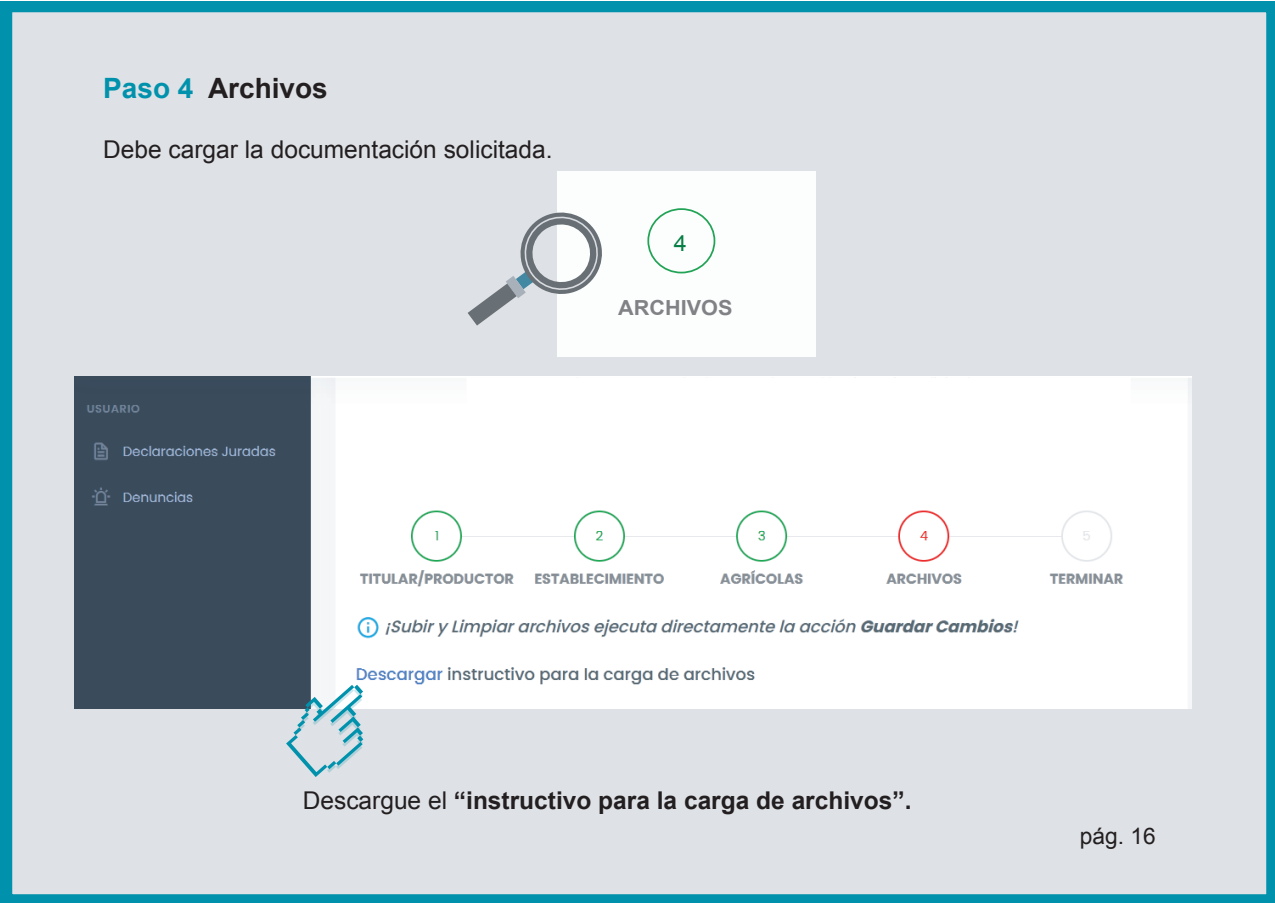
<style>
.page{position:relative;width:1275px;height:903px;background:#fff}
.page>*{position:absolute;margin:0;border:0;box-sizing:border-box;transform-origin:0 0}
.t1{font:700 28px "Arial";color:#231f20}
.t2{font:700 24.5px "Arial";color:#231f20}
.t3{font:24.5px "Arial";color:#231f20}
.t4{font:22.75px "Arial";color:#231f20}
.t5{font:22.57px "Arial";color:#077f44;scale:1.04 1}
.t6{font:700 20.82px "Arial";color:#808285;scale:1.04 1}
.s1{color:#0092ac}
.s2{font-weight:400}
</style>
<div class="page">
<div style="left:0;top:2px;width:1275px;height:901px;background:#dee1e5"></div>
<div style="left:557px;top:172px;width:259px;height:185px;background:#fcfefe"></div>
<div style="left:647px;top:208px;width:68px;height:65px;border:2px solid #22a356;border-radius:50%"></div>
<svg style="left:468px;top:207px;width:134px;height:118px"></svg>
<img style="left:74px;top:377px;width:1118px;height:332px">
<div style="left:477px;top:388px;width:643px;height:107px;background:#fff"></div>
<svg style="left:286px;top:685px;width:77px;height:92px;background:#adcad2"></svg>
<p class="t1" style="left:103px;top:69px;width:226px"><span class="s1">Paso 4</span> Archivos</p>
<p class="t3" style="left:103px;top:133px;width:451px">Debe cargar la documentación solicitada.</p>
<p class="t5" style="left:674px;top:228px;width:14px">4</p>
<p class="t6" style="left:618px;top:294px;width:111px">ARCHIVOS</p>
<p class="t2" style="left:303px;top:784px;width:610px"><span class="s2">Descargue el</span> “instructivo para la carga de archivos”.</p>
<p class="t4" style="left:1080px;top:821px;width:77px">pág. 16</p>
</div>
